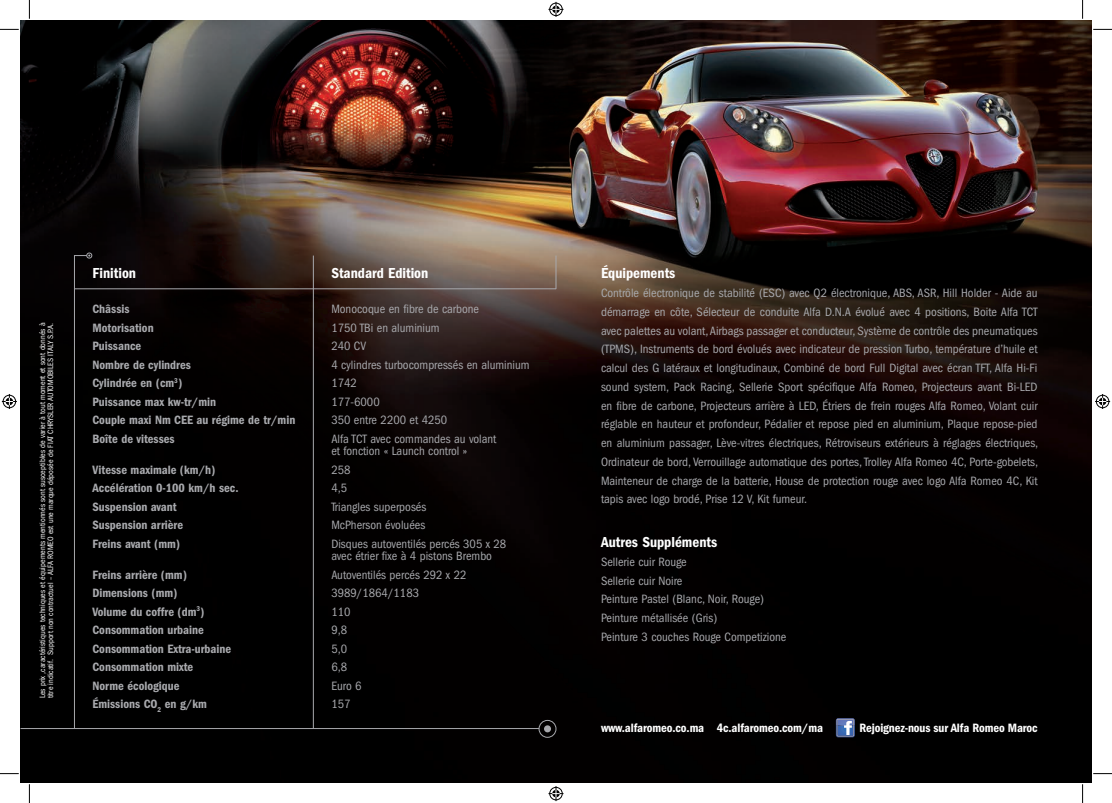
<style>
.page{position:relative;width:1112px;height:803px;background:#fff}
.page>*{position:absolute;margin:0;border:0;box-sizing:border-box;transform-origin:0 0}
.t1{font:600 condensed 15px "Franklin Gothic";color:#fff}
.t2{font:condensed 12.5px/18.5px "Franklin Gothic";color:#a8a9ad}
.t3{font:600 condensed 12.5px/18.5px "Franklin Gothic";color:#a8a9ad}
.t4{font:600 condensed 12.5px "Franklin Gothic";letter-spacing:-.01em;color:#fff}
.t5{font:condensed 8.12px/8px "Franklin Gothic";color:#fff}
</style>
<div class="page">
<img style="left:21px;top:21px;width:1070px;height:761px">
<hr style="left:21px;top:728px;width:518px;height:1px;background:#a8a9ad">
<div style="left:544px;top:725px;width:7px;height:7px;background:#a8a9ad;border-radius:50%"></div>
<div style="left:538px;top:720px;width:18px;height:18px;border:1px solid #a8a9ad;border-radius:50%"></div>
<hr style="left:555px;top:256px;width:1px;height:33px;background:#a8a9ad">
<hr style="left:74px;top:288px;width:482px;height:1px;background:#a8a9ad">
<hr style="left:313px;top:256px;width:1px;height:472px;background:#a8a9ad">
<svg style="left:74px;top:253px;width:18px;height:5px"></svg>
<hr style="left:74px;top:256px;width:1px;height:472px;background:#a8a9ad">
<svg style="left:835px;top:718px;width:19px;height:19px"></svg>
<svg style="left:0;top:29px;width:19px;height:1px"></svg>
<svg style="left:1093px;top:29px;width:18px;height:1px"></svg>
<svg style="left:0;top:773px;width:19px;height:1px"></svg>
<svg style="left:1093px;top:773px;width:18px;height:1px"></svg>
<svg style="left:29px;top:0;width:1px;height:19px"></svg>
<svg style="left:29px;top:784px;width:1px;height:19px"></svg>
<svg style="left:1082px;top:0;width:1px;height:19px"></svg>
<svg style="left:1082px;top:784px;width:1px;height:19px"></svg>
<svg style="left:548px;top:2px;width:15px;height:15px"></svg>
<svg style="left:548px;top:786px;width:15px;height:15px"></svg>
<svg style="left:2px;top:394px;width:15px;height:15px"></svg>
<svg style="left:1095px;top:394px;width:14px;height:15px"></svg>
<p class="t5" style="left:39px;top:698px;width:377px;rotate:-90deg">Les prix ,caractéristiques techniques et équipements mentionnés sont susceptibles de varier à tout moment et sont donnés à titre indicatif. Support non contractuel – ALFA ROMEO est une marque déposée de FIAT CHRYSLER AUTOMOBILES ITALY S.P.A.</p>
<p class="t1" style="left:92px;top:265px;width:45px">Finition</p>
<p class="t3" style="left:92px;top:300px;width:204px">Châssis<br>Motorisation<br>Puissance<br>Nombre de cylindres<br>Cylindrée en (cm<sup>3</sup>)<br>Puissance max kw-tr/min<br>Couple maxi Nm CEE au régime de tr/min<br>Boîte de vitesses</p>
<p class="t3" style="left:92px;top:460px;width:148px">Vitesse maximale (km/h)<br>Accélération 0-100 km/h sec.<br>Suspension avant<br>Suspension arrière<br>Freins avant (mm)</p>
<p class="t3" style="left:92px;top:565px;width:140px">Freins arrière (mm)<br>Dimensions (mm)<br>Volume du coffre (dm<sup>3</sup>)<br>Consommation urbaine<br>Consommation Extra-urbaine<br>Consommation mixte<br>Norme écologique<br>Émissions CO<sub>2</sub> en g/km</p>
<p class="t1" style="left:331px;top:265px;width:98px">Standard Edition</p>
<p class="t2" style="left:331px;top:300px;width:200px">Monocoque en fibre de carbone<br>1750 TBi en aluminium<br>240 CV<br>4 cylindres turbocompressés en aluminium<br>1742<br>177-6000<br>350 entre 2200 et 4250<br>Alfa TCT avec commandes au volant</p>
<p class="t2" style="left:331px;top:442px;width:176px">et fonction « Launch control »<br>258<br>4,5<br>Triangles superposés<br>McPherson évoluées<br>Disques autoventilés percés 305 x 28</p>
<p class="t2" style="left:331px;top:547px;width:162px">avec étrier fixe à 4 pistons Brembo<br>Autoventilés percés 292 x 22<br>3989/1864/1183<br>110<br>9,8<br>5,0<br>6,8<br>Euro 6<br>157</p>
<p class="t1" style="left:601px;top:265px;width:76px">Équipements</p>
<p class="t2" style="left:601px;top:284px;width:438px;text-align:justify">Contrôle électronique de stabilité (ESC) avec Q2 électronique, ABS, ASR, Hill Holder - Aide au démarrage en côte, Sélecteur de conduite Alfa D.N.A évolué avec 4 positions, Boite Alfa TCT avec palettes au volant, Airbags passager et conducteur, Système de contrôle des pneumatiques (TPMS), Instruments de bord évolués avec indicateur de pression Turbo, température d’huile et calcul des G latéraux et longitudinaux, Combiné de bord Full Digital avec écran TFT, Alfa Hi-Fi sound system, Pack Racing, Sellerie Sport spécifique Alfa Romeo, Projecteurs avant Bi-LED en fibre de carbone, Projecteurs arrière à LED, Étriers de frein rouges Alfa Romeo, Volant cuir réglable en hauteur et profondeur, Pédalier et repose pied en aluminium, Plaque repose-pied en aluminium passager, Lève-vitres électriques, Rétroviseurs extérieurs à réglages électriques, Ordinateur de bord, Verrouillage automatique des portes, Trolley Alfa Romeo 4C, Porte-gobelets, Mainteneur de charge de la batterie, House de protection rouge avec logo Alfa Romeo 4C, Kit tapis avec logo brodé, Prise 12 V, Kit fumeur.</p>
<p class="t1" style="left:601px;top:533px;width:118px">Autres Suppléments</p>
<p class="t2" style="left:601px;top:552px;width:187px">Sellerie cuir Rouge<br>Sellerie cuir Noire<br>Peinture Pastel (Blanc, Noir, Rouge)<br>Peinture métallisée (Gris)<br>Peinture 3 couches Rouge Competizione</p>
<p class="t4" style="left:601px;top:720px;width:223px">www.alfaromeo.co.ma 4c.alfaromeo.com/ma</p>
<p class="t4" style="left:859px;top:720px;width:180px">Rejoignez-nous sur Alfa Romeo Maroc</p>
</div>
